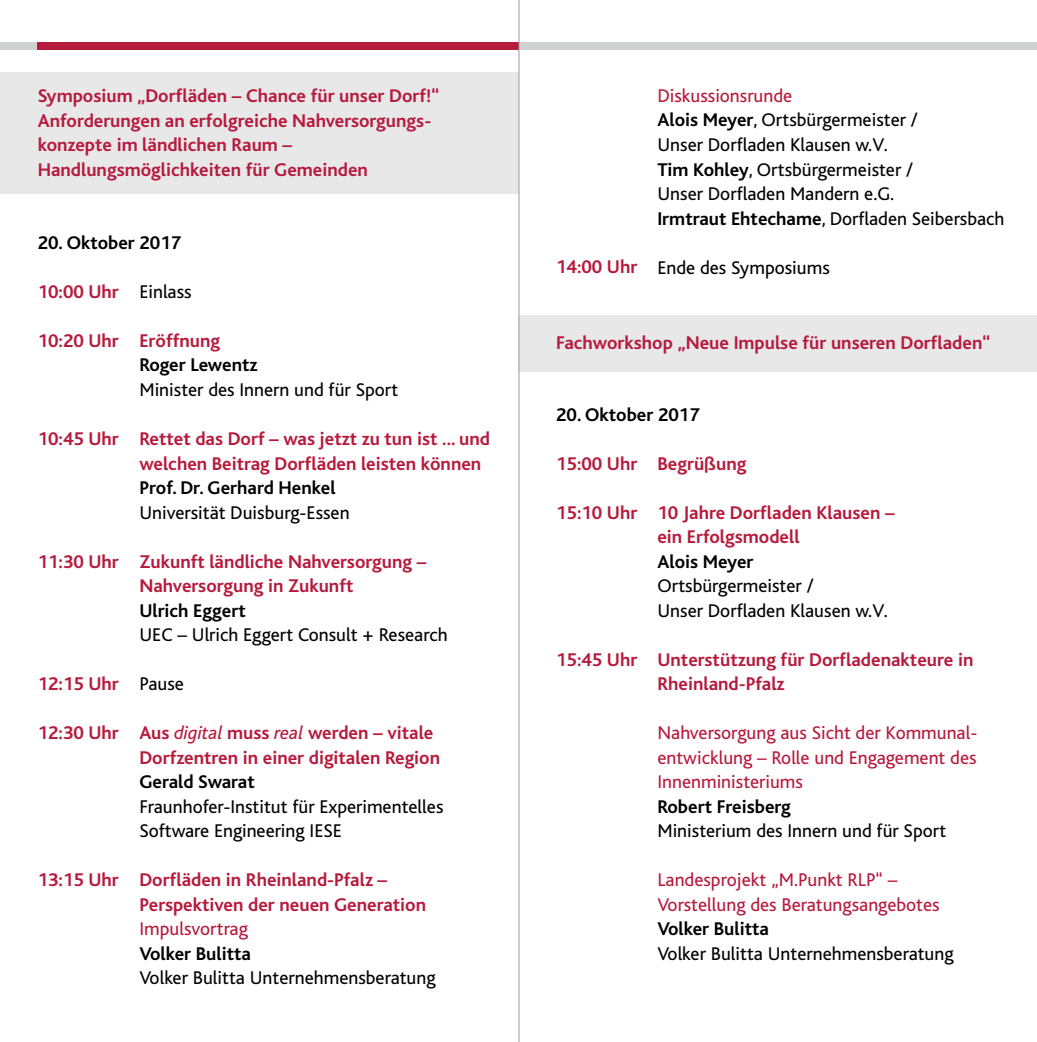
<style>
.page{position:relative;width:1037px;height:1042px;background:#fff}
.page>*{position:absolute;margin:0;border:0;box-sizing:border-box;transform-origin:0 0}
.t1{font:700 19.25px/24.5px "Bliss";color:#b61a3d}
.t2{font:19.25px/24.5px "Bliss";color:#000}
.t3{font:19.25px/24.5px "Bliss";color:#b61a3d;text-align:justify}
.t4{font:700 19.25px "Bliss";color:#000}
.s1{font-weight:400;font-style:italic}
.s2{color:#b61a3d}
.s3{font-weight:700}
.s4{font-weight:700;color:#b61a3d}
</style>
<div class="page">
<div style="left:0;top:72px;width:519px;height:122px;background:#e8e8e8"></div>
<div style="left:518px;top:316px;width:519px;height:56px;background:#e8e8e8"></div>
<div style="left:0;top:42px;width:1037px;height:8px;background:#cfd0d0"></div>
<div style="left:38px;top:42px;width:481px;height:8px;background:#b61a3d"></div>
<hr style="left:519px;top:0;width:1px;height:1042px;background:#9c9c9d">
<p class="t1" style="left:38px;top:84px;width:403px">Symposium „Dorfläden – Chance für unser Dorf!“ Anforderungen an erfolgreiche Nahversorgungs&shy;konzepte im ländlichen Raum – Handlungsmöglichkeiten für Gemeinden</p>
<p class="t4" style="left:38px;top:233px;width:145px">20. Oktober 2017</p>
<p class="t1" style="left:38px;top:280px;width:83px">10:00 Uhr</p>
<p class="t1" style="left:38px;top:329px;width:83px">10:20 Uhr</p>
<p class="t1" style="left:38px;top:427px;width:83px">10:45 Uhr</p>
<p class="t1" style="left:38px;top:549px;width:83px">11:30 Uhr</p>
<p class="t1" style="left:38px;top:672px;width:83px">12:15 Uhr</p>
<p class="t1" style="left:38px;top:721px;width:83px">12:30 Uhr</p>
<p class="t1" style="left:38px;top:868px;width:83px">13:15 Uhr</p>
<p class="t2" style="left:139px;top:280px;width:54px">Einlass</p>
<p class="t1" style="left:139px;top:329px;width:82px">Eröffnung</p>
<p class="t4" style="left:139px;top:355px;width:119px">Roger Lewentz</p>
<p class="t2" style="left:139px;top:378px;width:260px">M inister des I nnern und für Sport</p>
<p class="t1" style="left:139px;top:427px;width:352px">Rettet das Dorf – was jetzt zu tun ist ... und welchen Beitrag Dorfläden leisten können</p>
<p class="t4" style="left:139px;top:478px;width:198px">Prof. Dr. Gerhard Henkel</p>
<p class="t2" style="left:139px;top:500px;width:212px">U niversität Duisburg-Essen</p>
<p class="t1" style="left:139px;top:549px;width:288px">Zukunft ländliche Nahversorgung –<br>Nahversorgung in Zukunft</p>
<p class="t4" style="left:139px;top:600px;width:108px">Ulrich Eggert</p>
<p class="t2" style="left:139px;top:623px;width:310px">U EC – U lrich Eggert Consult + Research</p>
<p class="t2" style="left:139px;top:672px;width:46px">Pause</p>
<p class="t1" style="left:139px;top:721px;width:302px">Aus <span class="s1">digital</span> muss <span class="s1">real</span> werden – vitale<br>Dorfzentren in einer digitalen Region</p>
<p class="t4" style="left:139px;top:772px;width:117px">Gerald Swarat</p>
<p class="t2" style="left:139px;top:794px;width:306px">Fraunhofer-I nstitut für Experimentelles<br>Software Engineering I ESE</p>
<p class="t1" style="left:139px;top:868px;width:288px">Dorfläden in Rheinland-Pfalz –<br>Perspektiven der neuen Generation</p>
<p class="t3" style="left:139px;top:917px;width:110px">I mpulsvortrag</p>
<p class="t4" style="left:139px;top:943px;width:113px">Volker Bulitta</p>
<p class="t2" style="left:139px;top:966px;width:298px">Volker Bulitta U nternehmensberatung</p>
<p class="t2" style="left:657px;top:84px;width:348px"><span class="s2">Diskussionsrunde<br></span><span class="s3">Alois Meyer</span>, Ortsbürgermeister /<br>U nser Dorfladen Klausen w.V.<br><span class="s3">Tim Kohley</span>, Ortsbürgermeister /<br>U nser Dorfladen Mandern e.G.<br><span class="s3">Irmtraut Ehtechame</span>, Dorfladen Seibersbach</p>
<p class="t2" style="left:556px;top:255px;width:275px"><span class="s4">14:00 Uhr</span> Ende des Symposiums</p>
<p class="t1" style="left:556px;top:330px;width:435px">Fachworkshop „Neue Impulse für unseren Dorfladen“</p>
<p class="t4" style="left:556px;top:404px;width:145px">20. Oktober 2017</p>
<p class="t1" style="left:556px;top:452px;width:83px">15:00 Uhr</p>
<p class="t1" style="left:556px;top:501px;width:83px">15:10 Uhr</p>
<p class="t1" style="left:556px;top:648px;width:83px">15:45 Uhr</p>
<p class="t1" style="left:657px;top:452px;width:91px">Begrüßung</p>
<p class="t1" style="left:657px;top:501px;width:239px">10 Jahre Dorfladen Klausen – ein Erfolgsmodell</p>
<p class="t4" style="left:657px;top:551px;width:98px">Alois Meyer</p>
<p class="t2" style="left:657px;top:574px;width:232px">Ortsbürgermeister /<br>U nser Dorfladen Klausen w.V.</p>
<p class="t1" style="left:657px;top:648px;width:317px">Unterstützung für Dorfladenakteure in<br>Rheinland-Pfalz</p>
<p class="t3" style="left:657px;top:721px;width:321px">Nahversorgung aus Sicht der Kommunal&shy;entwicklung – Rolle und Engagement des Innenministeriums</p>
<p class="t4" style="left:657px;top:796px;width:135px">Robert Freisberg</p>
<p class="t2" style="left:657px;top:819px;width:290px">M inisterium des I nnern und für Sport</p>
<p class="t3" style="left:657px;top:868px;width:284px">Landesprojekt „M.Punkt RLP“ –<br>Vorstellung des Beratungsangebotes</p>
<p class="t4" style="left:657px;top:919px;width:113px">Volker Bulitta</p>
<p class="t2" style="left:657px;top:942px;width:298px">Volker Bulitta U nternehmensberatung</p>
</div>
